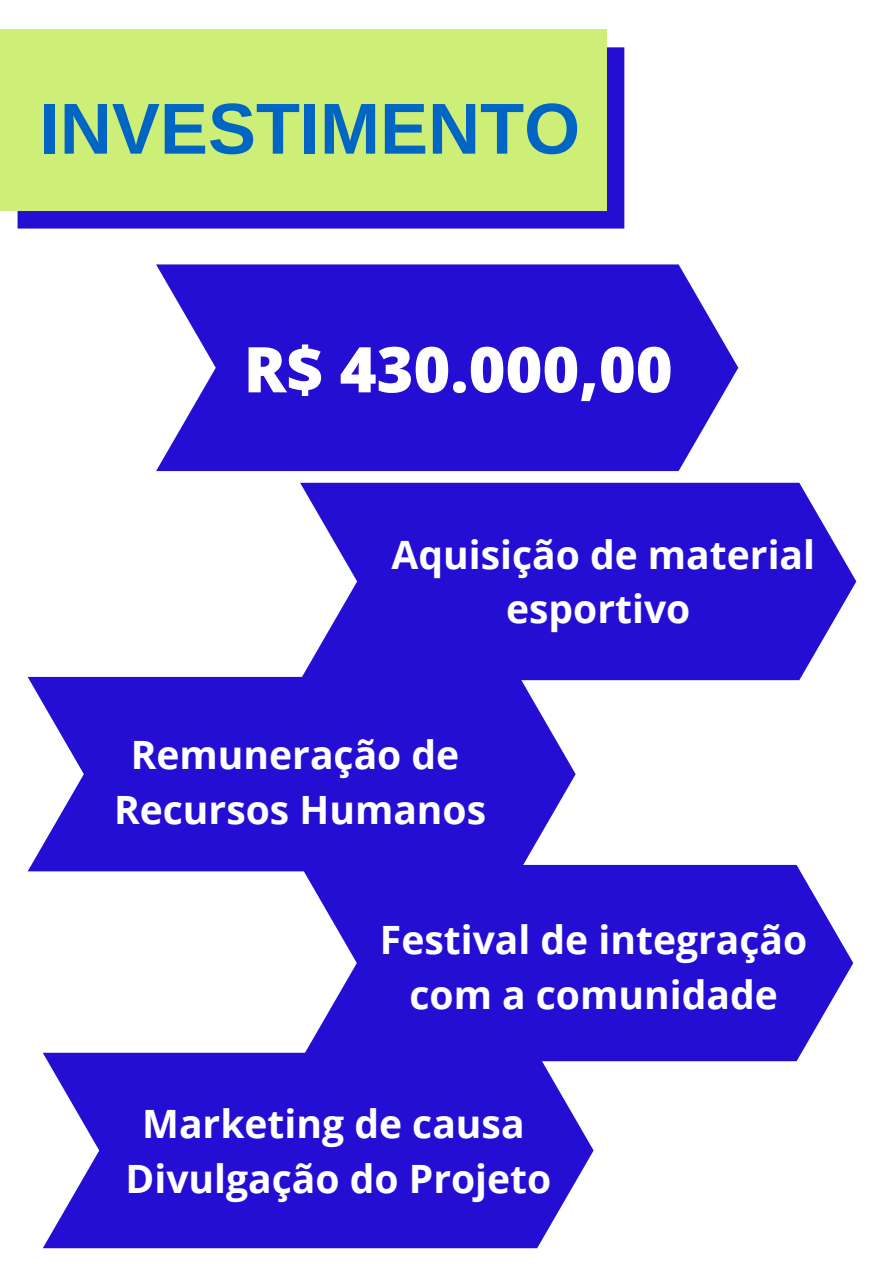
<style>
.page{position:relative;width:894px;height:1264px;background:#fff}
.page>*{position:absolute;margin:0;border:0;box-sizing:border-box;transform-origin:0 0}
.t1{font:700 72px "Arimo";color:#0065c3}
.t2{font:800 63px "Open Sans";color:#fff}
.t3{font:700 39px/54.6px "Open Sans";color:#fff;text-align:center}
</style>
<div class="page">
<div style="left:18px;top:47px;width:606px;height:181px;background:#240ed4"></div>
<div style="left:0;top:30px;width:606px;height:181px;background:#cdef77"></div>
<svg style="left:156px;top:264px;width:582px;height:207px;background:#3a27d8"></svg>
<svg style="left:300px;top:483px;width:556px;height:197px;background:#3a27d8"></svg>
<svg style="left:300px;top:864px;width:553px;height:197px;background:#3b28d8"></svg>
<svg style="left:28px;top:677px;width:547px;height:194px;background:#3925d8"></svg>
<svg style="left:43px;top:1052px;width:550px;height:196px;background:#3925d8"></svg>
<h1 class="t1" style="left:40px;top:88px;width:541px">INVESTIMENTO</h1>
<h2 class="t2" style="left:243px;top:325px;width:430px">R$ 430.000,00</h2>
<p class="t3" style="left:391px;top:526px;width:425px;line-height:54px">Aquisição de material esportivo</p>
<p class="t3" style="left:114px;top:727px;width:373px">Remuneração de<br>Recursos Humanos</p>
<p class="t3" style="left:380px;top:911px;width:428px">Festival de integração com a comunidade</p>
<p class="t3" style="left:126px;top:1095px;width:427px">Marketing de causa<br>Divulgação do Projeto</p>
<p class="t3" style="left:121px;top:1098px;width:427px">Marketing de causa<br>Divulgação do Projeto</p>
</div>
